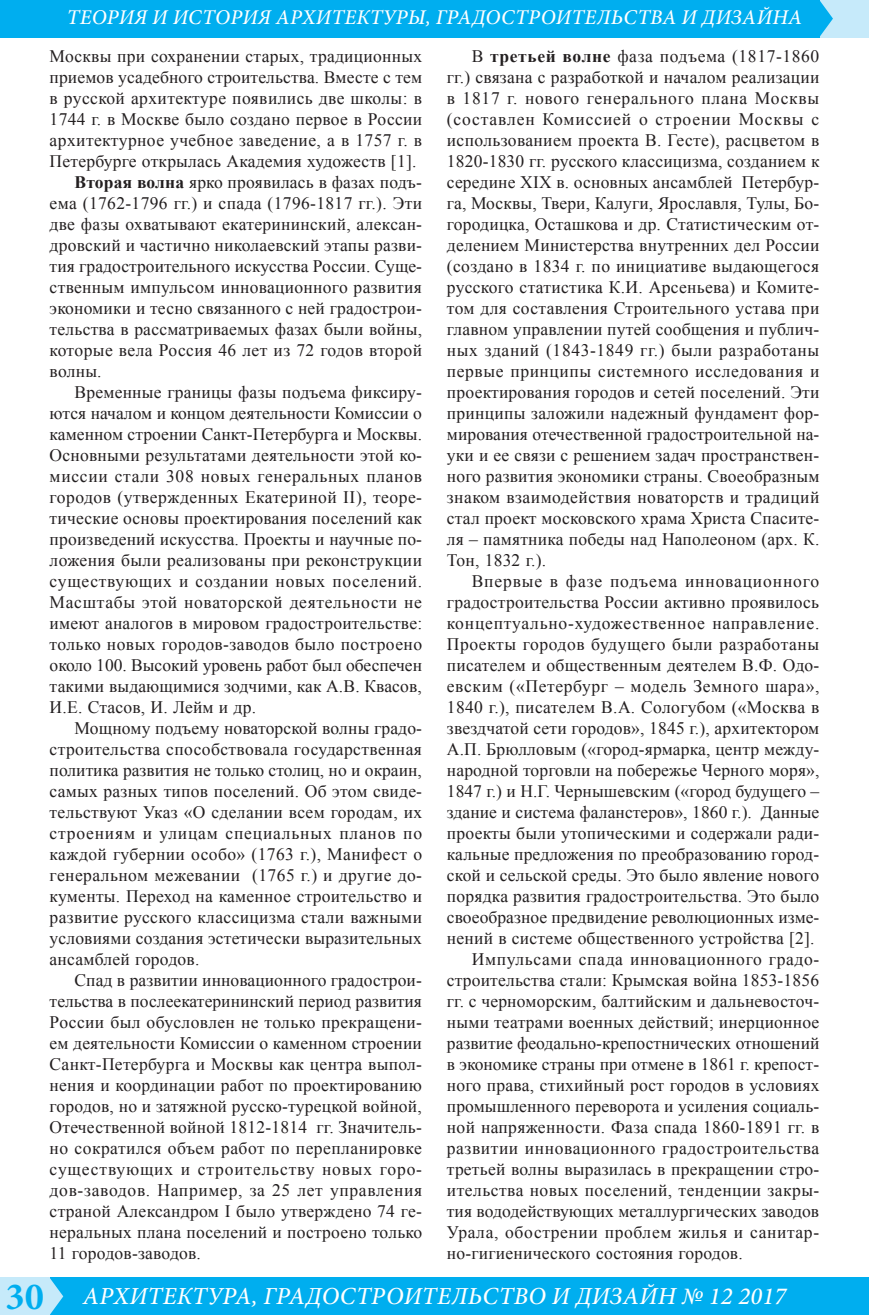
<style>
.page{position:relative;width:869px;height:1315px;background:#fff}
.page>*{position:absolute;margin:0;border:0;box-sizing:border-box;transform-origin:0 0}
.t1{font:italic 500 24.5px "Minion Pro";letter-spacing:.01em;color:#fff}
.t2{font:italic 500 21px "Minion Pro";letter-spacing:.01em;color:#fff}
.Текст_статьи{font:17.5px/21px "Times New Roman";letter-spacing:.01em;color:#231f20;text-align:justify}
.s1{font-weight:700}
.s2{font-weight:700;font-style:normal;font-size:38.5px;color:#00aeef}
</style>
<div class="page">
<div style="left:46px;top:1277px;width:822px;height:38px;background:#00aeef"></div>
<div style="left:819px;top:0;width:49px;height:37px;background:#c6eafa"></div>
<div style="left:0;top:1277px;width:50px;height:38px;background:#c6eafa"></div>
<div style="left:0;top:0;width:819px;height:37px;background:#00aeef"></div>
<svg style="left:50px;top:1278px;width:13px;height:37px"></svg>
<svg style="left:819px;top:0;width:13px;height:37px"></svg>
<p class="t2" style="left:67px;top:3px;width:736px">ТЕОРИЯ И ИСТОРИЯ АРХИТЕКТУРЫ, ГРАДОСТРОИТЕЛЬСТВА И ДИЗАЙНА</p>
<p class="Текст_статьи" style="left:50px;top:45px;width:374px">Москвы при сохранении старых, традиционных приемов усадебного строительства. Вместе с тем в русской архитектуре появились две школы: в 1744 г. в Москве было создано первое в России архитектурное учебное заведение, а в 1757 г. в Петербурге открылась Академия художеств [1].</p>
<p class="Текст_статьи" style="left:50px;top:171px;width:374px;text-indent:25px"><span class="s1">Вторая волна</span> ярко проявилась в фазах подъ&shy;ема (1762-1796 гг.) и спада (1796-1817 гг.). Эти две фазы охватывают екатерининский, алексан&shy;дровский и частично николаевский этапы разви&shy;тия градостроительного искусства России. Суще&shy;ственным импульсом инновационного развития экономики и тесно связанного с ней градострои&shy;тельства в рассматриваемых фазах были войны, которые вела Россия 46 лет из 72 годов второй волны.</p>
<p class="Текст_статьи" style="left:50px;top:381px;width:374px;text-indent:25px">Временные границы фазы подъема фиксиру&shy;ются началом и концом деятельности Комиссии о каменном строении Санкт-Петербурга и Москвы.<br>Основными результатами деятельности этой ко&shy;миссии стали 308 новых генеральных планов городов (утвержденных Екатериной II), теоре&shy;тические основы проектирования поселений как произведений искусства. Проекты и научные по&shy;ложения были реализованы при реконструкции существующих и создании новых поселений.<br>Масштабы этой новаторской деятельности не имеют аналогов в мировом градостроительстве: только новых городов-заводов было построено около 100. Высокий уровень работ был обеспечен такими выдающимися зодчими, как А.В. Квасов, И.Е. Стасов, И. Лейм и др.</p>
<p class="Текст_статьи" style="left:50px;top:717px;width:374px;text-indent:25px">Мощному подъему новаторской волны градо&shy;строительства способствовала государственная политика развития не только столиц, но и окраин, самых разных типов поселений. Об этом свиде&shy;тельствуют Указ «О сделании всем городам, их строениям и улицам специальных планов по каждой губернии особо» (1763 г.), Манифест о генеральном межевании (1765 г.) и другие до&shy;кументы. Переход на каменное строительство и развитие русского классицизма стали важными условиями создания эстетически выразительных ансамблей городов.</p>
<p class="Текст_статьи" style="left:50px;top:969px;width:374px;text-indent:25px">Спад в развитии инновационного градострои&shy;тельства в послеекатерининский период развития России был обусловлен не только прекращени&shy;ем деятельности Комиссии о каменном строении Санкт-Петербурга и Москвы как центра выпол&shy;нения и координации работ по проектированию городов, но и затяжной русско-турецкой войной, Отечественной войной 1812-1814 гг. Значитель&shy;но сократился объем работ по перепланировке существующих и строительству новых горо&shy;дов-заводов. Например, за 25 лет управления страной Александром I было утверждено 74 ге&shy;неральных плана поселений и построено только 11 городов-заводов.</p>
<p class="Текст_статьи" style="left:446px;top:45px;width:374px;text-indent:25px">В <span class="s1">третьей волне</span> фаза подъема (1817-1860 гг.) связана с разработкой и началом реализации в 1817 г. нового генерального плана Москвы (составлен Комиссией о строении Москвы с использованием проекта В. Гесте), расцветом в 1820-1830 гг. русского классицизма, созданием к середине XIX в. основных ансамблей Петербур&shy;га, Москвы, Твери, Калуги, Ярославля, Тулы, Бо&shy;городицка, Осташкова и др. Статистическим от&shy;делением Министерства внутренних дел России (создано в 1834 г. по инициативе выдающегося русского статистика К.И. Арсеньева) и Комите&shy;том для составления Строительного устава при главном управлении путей сообщения и публич&shy;ных зданий (1843-1849 гг.) были разработаны первые принципы системного исследования и проектирования городов и сетей поселений. Эти принципы заложили надежный фундамент фор&shy;мирования отечественной градостроительной на&shy;уки и ее связи с решением задач пространствен&shy;ного развития экономики страны. Своеобразным знаком взаимодействия новаторств и традиций стал проект московского храма Христа Спасите&shy;ля – памятника победы над Наполеоном (арх. К.<br>Тон, 1832 г.).</p>
<p class="Текст_статьи" style="left:446px;top:570px;width:374px;text-indent:25px">Впервые в фазе подъема инновационного градостроительства России активно проявилось концептуально-художественное направление.<br>Проекты городов будущего были разработаны писателем и общественным деятелем В.Ф. Одо&shy;евским («Петербург – модель Земного шара», 1840 г.), писателем В.А. Сологубом («Москва в звездчатой сети городов», 1845 г.), архитектором А.П. Брюлловым («город-ярмарка, центр между&shy;народной торговли на побережье Черного моря», 1847 г.) и Н.Г. Чернышевским («город будущего – здание и система фаланстеров», 1860 г.). Данные проекты были утопическими и содержали ради&shy;кальные предложения по преобразованию город&shy;ской и сельской среды. Это было явление нового порядка развития градостроительства. Это было своеобразное предвидение революционных изме&shy;нений в системе общественного устройства [2].</p>
<p class="Текст_статьи" style="left:446px;top:948px;width:374px;text-indent:25px">Импульсами спада инновационного градо&shy;строительства стали: Крымская война 1853-1856 гг. с черноморским, балтийским и дальневосточ&shy;ными театрами военных действий; инерционное развитие феодально-крепостнических отношений в экономике страны при отмене в 1861 г. крепост&shy;ного права, стихийный рост городов в условиях промышленного переворота и усиления социаль&shy;ной напряженности. Фаза спада 1860-1891 гг. в развитии инновационного градостроительства третьей волны выразилась в прекращении стро&shy;ительства новых поселений, тенденции закры&shy;тия вододействующих металлургических заводов Урала, обострении проблем жилья и санитар&shy;но-гигиенического состояния городов.</p>
<h1 class="t1" style="left:6px;top:1279px;width:781px"><span class="s2">30</span> АРХИТЕКТУРА, ГРАДОСТРОИТЕЛЬСТВО И ДИЗАЙН № 12 2017</h1>
</div>
